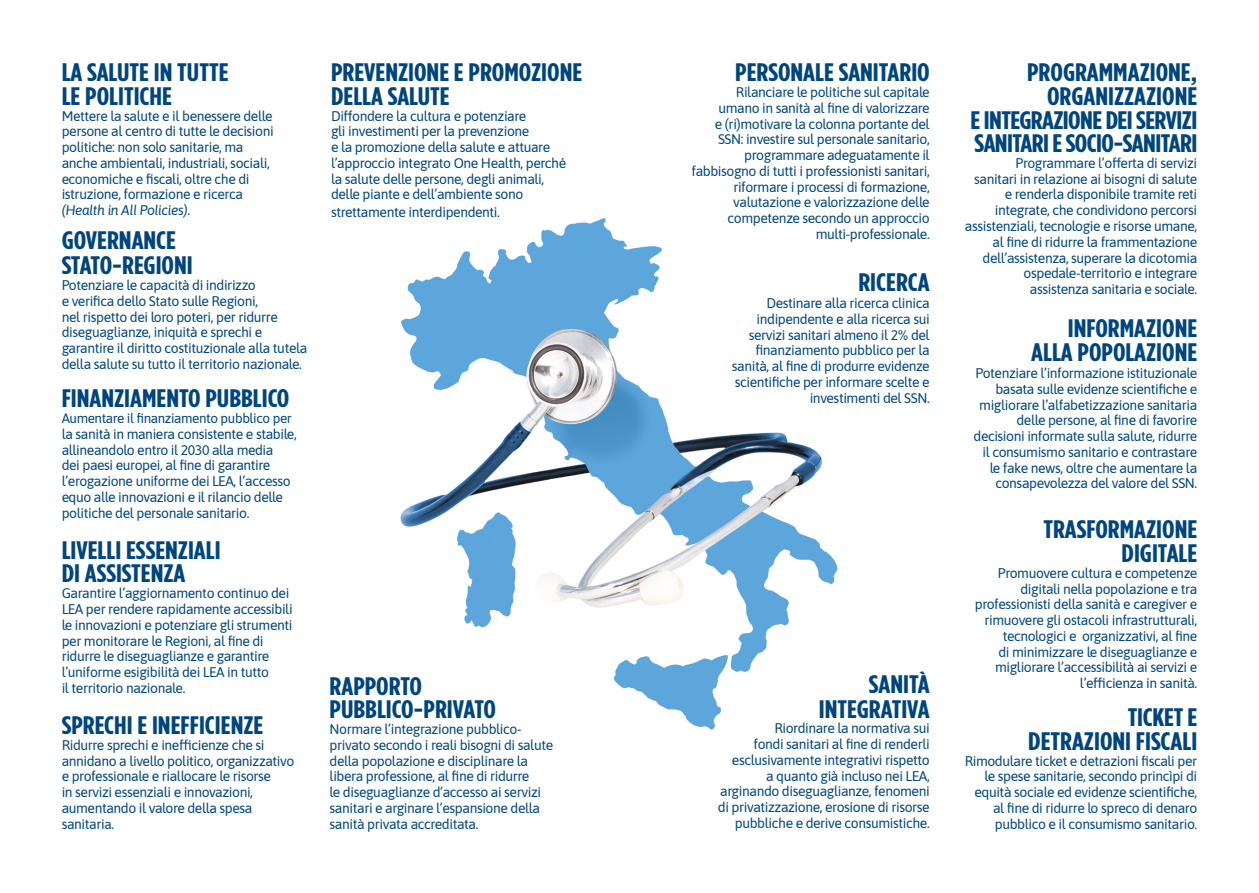
<style>
.page{position:relative;width:1259px;height:893px;background:#fff}
.page>*{position:absolute;margin:0;border:0;box-sizing:border-box;transform-origin:0 0}
.t1{font:700 25.35px/23.7px "Gotham Condensed";color:#00457c;scale:1.18 1}
.t2{font:700 25.35px/23.7px "Gotham Condensed";letter-spacing:-.02em;color:#00457c;text-align:right;scale:1.18 1}
.t3{font:13.95px/15.8px "Asap";letter-spacing:-.03em;color:#00457c}
.t4{font:13.5px "Asap";letter-spacing:-.03em;color:#00457c}
.s1{font-style:italic}
.s2{font-size:13.5px}
.s3{font-size:14.4px}
</style>
<div class="page">
<img style="left:400px;top:218px;width:438px;height:512px">
<h1 class="t1" style="left:62px;top:60px;width:143px">LA SALUTE IN TUTTE<br>LE POLITICHE</h1>
<p class="t3" style="left:62px;top:107px;width:214px">Mettere la salute e il benessere delle persone al centro di tutte le decisioni politiche: non solo sanitarie, ma anche ambientali, industriali, sociali, economiche e fiscali, oltre che di istruzione, formazione e ricerca <span class="s1">(Health in All Policies)</span>.</p>
<h1 class="t1" style="left:62px;top:228px;width:113px;line-height:25px">GOVERNANCE<br>STATO-REGIONI</h1>
<p class="t3" style="left:62px;top:277px;width:247px">Potenziare le capacità di indirizzo<br>e verifica dello Stato sulle Regioni,<br>nel rispetto dei loro poteri, per ridurre diseguaglianze, iniquità e sprechi e garantire il diritto costituzionale alla tutela della salute su tutto il territorio nazionale.</p>
<h1 class="t1" style="left:62px;top:386px;width:195px">FINANZIAMENTO PUBBLICO</h1>
<p class="t4" style="left:62px;top:409px;width:232px">Aumentare il finanziamento pubblico per</p>
<p class="t3" style="left:62px;top:425px;width:237px">la sanità in maniera consistente e stabile, allineandolo entro il 2030 alla media<br>dei paesi europei, al fine di garantire l’erogazione uniforme dei LEA, l’accesso equo alle innovazioni e il rilancio delle politiche del personale sanitario.</p>
<h1 class="t1" style="left:62px;top:538px;width:136px">LIVELLI ESSENZIALI<br>DI ASSISTENZA</h1>
<p class="t3" style="left:62px;top:585px;width:232px">Garantire l’aggiornamento continuo dei LEA per rendere rapidamente accessibili le innovazioni e potenziare gli strumenti per monitorare le Regioni, al fine di ridurre le diseguaglianze e garantire l’uniforme esigibilità dei LEA in tutto<br>il territorio nazionale<span class="s2">.</span></p>
<h1 class="t1" style="left:62px;top:713px;width:172px">SPRECHI E INEFFICIENZE</h1>
<p class="t3" style="left:62px;top:736px;width:234px">Ridurre sprechi e inefficienze che si annidano a livello politico, organizzativo e professionale e riallocare le risorse<br>in servizi essenziali e innovazioni, aumentando il valore della spesa sanitari<span class="s2">a</span><span class="s3">.</span></p>
<h1 class="t1" style="left:331px;top:60px;width:214px">PREVENZIONE E PROMOZIONE<br>DELLA SALUTE</h1>
<p class="t3" style="left:331px;top:107px;width:237px">Diffondere la cultura e potenziare<br>gli investimenti per la prevenzione<br>e la promozione della salute e attuare l’approccio integrato One Health, perché la salute delle persone, degli animali, delle piante e dell’ambiente sono</p>
<p class="t3" style="left:331px;top:203px;width:170px">strettamente interdipendenti.</p>
<h1 class="t1" style="left:330px;top:674px;width:143px">RAPPORTO<br>PUBBLICO-PRIVATO</h1>
<p class="t3" style="left:330px;top:720px;width:225px">Normare l’integrazione pubblico&shy;privato secondo i reali bisogni di salute della popolazione e disciplinare la libera professione, al fine di ridurre<br>le diseguaglianze d’accesso ai servizi sanitari e arginare l’espansione della sanità privata accreditata.</p>
<h1 class="t1" style="left:735px;top:60px;width:166px">PERSONALE SANITARIO</h1>
<p class="t3" style="left:691px;top:84px;width:240px;text-align:right">Rilanciare le politiche sul capitale umano in sanità al fine di valorizzare<br>e (ri)motivare la colonna portante del SSN: investire sul personale sanitario, programmare adeguatamente il fabbisogno di tutti i professionisti sanitari, riformare i processi di formazione, valutazione e valorizzazione delle competenze secondo un approccio multi-professionale.</p>
<h1 class="t1" style="left:858px;top:270px;width:62px">RICERCA</h1>
<p class="t3" style="left:732px;top:295px;width:199px;text-align:right">Destinare alla ricerca clinica indipendente e alla ricerca sui servizi sanitari almeno il 2% del finanziamento pubblico per la sanità, al fine di produrre evidenze scientifiche per informare scelte e investimenti del SSN.</p>
<h1 class="t1" style="left:819px;top:671px;width:95px;line-height:25px;text-align:right">SANITÀ<br>INTEGRATIVA</h1>
<p class="t3" style="left:718px;top:720px;width:213px;text-align:right">Riordinare la normativa sui<br>fondi sanitari al fine di renderli esclusivamente integrativi rispetto<br>a quanto già incluso nei LEA, arginando diseguaglianze, fenomeni di privatizzazione, erosione di risorse pubbliche e derive consumistiche.</p>
<h1 class="t2" style="left:970px;top:60px;width:194px">PROGRAMMAZIONE,<br>ORGANIZZAZIONE<br>E INTEGRAZIONE DEI SERVIZI<br>SANITARI E SOCIO-SANITARI</h1>
<p class="t3" style="left:965px;top:154px;width:234px;text-align:right">Programmare l’offerta di servizi<br>sanitari in relazione ai bisogni di salute e renderla disponibile tramite reti integrate, che condividono percorsi assistenziali, tecnologie e risorse umane, al fine di ridurre la frammentazione dell’assistenza, superare la dicotomia ospedale-territorio e integrare assistenza sanitaria e sociale.</p>
<h1 class="t1" style="left:1031px;top:316px;width:142px;text-align:right">INFORMAZIONE<br>ALLA POPOLAZIONE</h1>
<p class="t3" style="left:973px;top:365px;width:225px;text-align:right">Potenziare l’informazione istituzionale basata sulle evidenze scientifiche e migliorare l’alfabetizzazione sanitaria delle persone, al fine di favorire decisioni informate sulla salute, ridurre il consumismo sanitario e contrastare le fake news, oltre che aumentare la consapevolezza del valore del SSN.</p>
<h1 class="t1" style="left:1043px;top:517px;width:132px;text-align:right">TRASFORMAZIONE<br>DIGITALE</h1>
<p class="t3" style="left:974px;top:564px;width:224px;text-align:right">Promuovere cultura e competenze digitali nella popolazione e tra professionisti della sanità e caregiver e rimuovere gli ostacoli infrastrutturali, tecnologici e organizzativi, al fine<br>di minimizzare le diseguaglianze e migliorare l’accessibilità ai servizi e l’efficienza in sanità.</p>
<h1 class="t1" style="left:1028px;top:705px;width:145px;text-align:right">TICKET E<br>DETRAZIONI FISCALI</h1>
<p class="t3" style="left:964px;top:752px;width:234px;text-align:right">Rimodulare ticket e detrazioni fiscali per le spese sanitarie, secondo princìpi di equità sociale ed evidenze scientifiche, al fine di ridurre lo spreco di denaro pubblico e il consumismo sanitario.</p>
</div>
